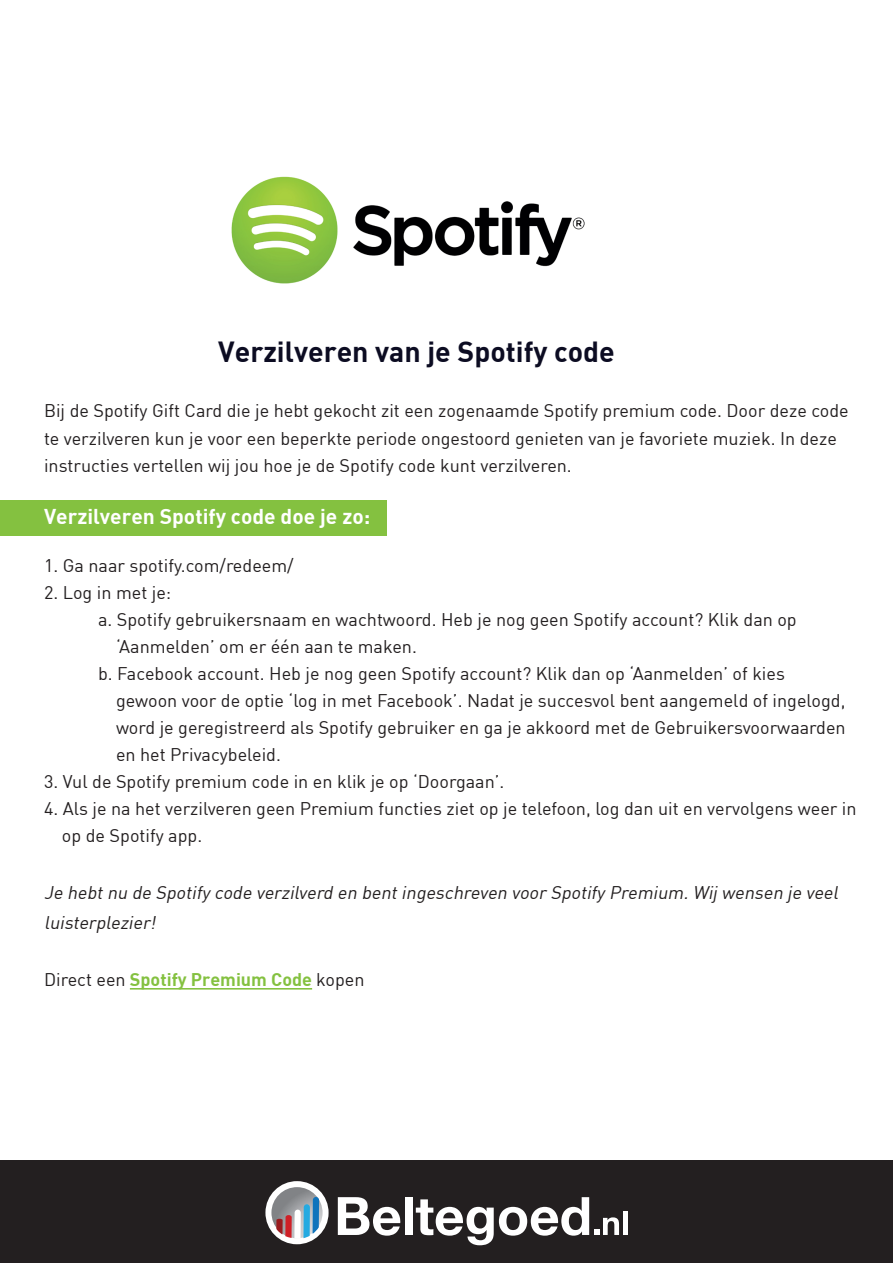
<style>
.page{position:relative;width:893px;height:1263px;background:#fff}
.page>*{position:absolute;margin:0;border:0;box-sizing:border-box;transform-origin:0 0}
.t1{font:28.5px "DIN Bold";color:#0c0c22}
.t2{font:21px "DIN Bold";color:#fff}
.t3{font:18px/27px "DIN";color:#231f20}
.t4{font:italic 18px/30px "DIN";color:#231f20}
.t5{font:18px "DIN Bold";color:#84c140}
.s1{font-family:"DIN";color:#231f20}
</style>
<div class="page">
<div style="left:0;top:1160px;width:893px;height:96px;background:#231f20"></div>
<div style="left:0;top:1172px;width:893px;height:91px;background:#231f20"></div>
<svg style="left:265px;top:1184px;width:363px;height:61px"></svg>
<hr style="left:623px;top:1211px;width:4px;height:24px;background:#fff">
<div style="left:0;top:500px;width:386px;height:36px;background:#84c140"></div>
<hr style="left:130px;top:988px;width:182px;height:1px;background:#84c140">
<img style="left:231px;top:176px;width:354px;height:108px">
<p class="t1" style="left:218px;top:333px;width:398px">Verzilveren van je Spotify code</p>
<p class="t3" style="left:44px;top:397px;width:806px">Bij de Spotify Gift Card die je hebt gekocht zit een zogenaamde Spotify premium code. Door deze code te verzilveren kun je voor een beperkte periode ongestoord genieten van je favoriete muziek. In deze instructies vertellen wij jou hoe je de Spotify code kunt verzilveren.</p>
<p class="t2" style="left:44px;top:502px;width:328px">Verzilveren Spotify code doe je zo:</p>
<p class="t3" style="left:44px;top:552px;width:251px">1. Ga naar spotify.com/redeem/</p>
<p class="t3" style="left:44px;top:579px;width:129px">2. Log in met je:</p>
<p class="t3" style="left:116px;top:606px;width:682px;text-indent:-18px">a. Spotify gebruikersnaam en wachtwoord. Heb je nog geen Spotify account? Klik dan op ‘Aanmelden’ om er één aan te maken.</p>
<p class="t3" style="left:116px;top:660px;width:731px;text-indent:-18px">b. Facebook account. Heb je nog geen Spotify account? Klik dan op ‘Aanmelden’ of kies gewoon voor de optie ‘log in met Facebook’. Nadat je succesvol bent aangemeld of ingelogd, word je geregistreerd als Spotify gebruiker en ga je akkoord met de Gebruikersvoorwaarden en het Privacybeleid.</p>
<p class="t3" style="left:44px;top:768px;width:462px">3. Vul de Spotify premium code in en klik je op ‘Doorgaan’.</p>
<p class="t3" style="left:44px;top:795px;width:814px">4. Als je na het verzilveren geen Premium functies ziet op je telefoon, log dan uit en vervolgens weer in</p>
<p class="t3" style="left:62px;top:822px;width:142px">op de Spotify app.</p>
<p class="t4" style="left:44px;top:877px;width:799px">Je hebtnu de Spotify code verzilverd en bentingeschreven voor Spotify Premium.Wij wensen je veel luisterplezier!</p>
<p class="t5" style="left:44px;top:968px;width:322px"><span class="s1">Direct een</span> Spotify Premium Code <span class="s1">kopen</span></p>
</div>
